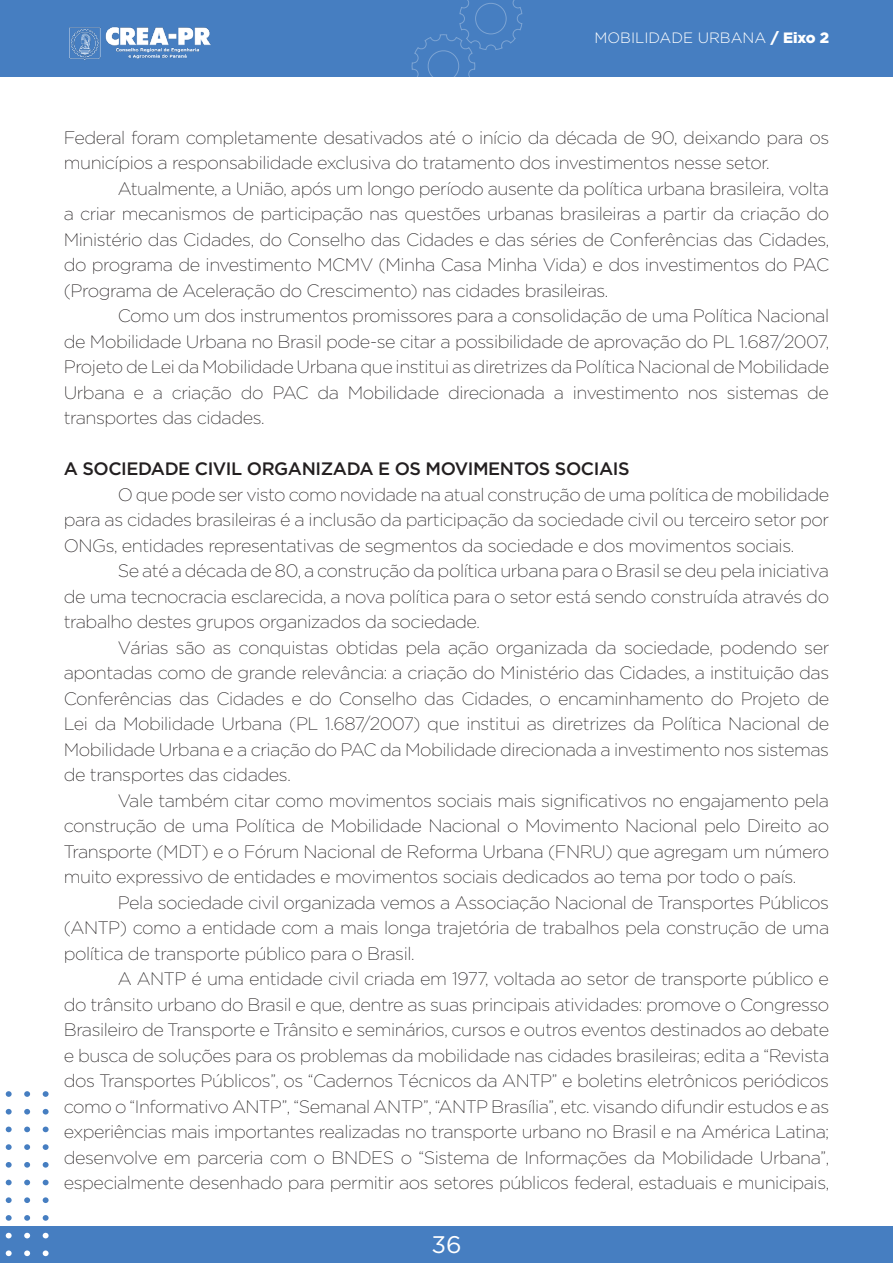
<style>
.page{position:relative;width:893px;height:1263px;background:#fff}
.page>*{position:absolute;margin:0;border:0;box-sizing:border-box;transform-origin:0 0}
.t1{font:24px "Gotham";color:#fff}
.t2{font:200 18px/25.5px "Gotham";letter-spacing:-.025em;color:#231f20;text-align:justify}
.t3{font:500 18px "Gotham";letter-spacing:-.025em;color:#231f20}
.t4{font:300 15px "Gotham";color:#fff}
.s1{font-weight:900}
</style>
<div class="page">
<div style="left:0;top:0;width:893px;height:77px;background:#467ec1"></div>
<div style="left:0;top:1226px;width:893px;height:37px;background:#467ec1"></div>
<svg style="left:412px;top:0;width:111px;height:77px"></svg>
<svg style="left:43px;top:1091px;width:6px;height:6px"></svg>
<svg style="left:43px;top:1109px;width:6px;height:5px"></svg>
<svg style="left:43px;top:1126px;width:6px;height:6px"></svg>
<svg style="left:43px;top:1144px;width:6px;height:6px"></svg>
<svg style="left:43px;top:1162px;width:6px;height:5px"></svg>
<svg style="left:43px;top:1180px;width:6px;height:5px"></svg>
<svg style="left:43px;top:1197px;width:6px;height:6px"></svg>
<svg style="left:43px;top:1215px;width:6px;height:6px"></svg>
<svg style="left:43px;top:1233px;width:6px;height:5px"></svg>
<svg style="left:43px;top:1250px;width:6px;height:6px"></svg>
<svg style="left:24px;top:1091px;width:6px;height:6px"></svg>
<svg style="left:24px;top:1109px;width:6px;height:5px"></svg>
<svg style="left:24px;top:1126px;width:6px;height:6px"></svg>
<svg style="left:24px;top:1144px;width:6px;height:6px"></svg>
<svg style="left:24px;top:1162px;width:6px;height:5px"></svg>
<svg style="left:24px;top:1180px;width:6px;height:5px"></svg>
<svg style="left:24px;top:1197px;width:6px;height:6px"></svg>
<svg style="left:24px;top:1215px;width:6px;height:6px"></svg>
<svg style="left:24px;top:1233px;width:6px;height:5px"></svg>
<svg style="left:24px;top:1250px;width:6px;height:6px"></svg>
<svg style="left:6px;top:1091px;width:6px;height:6px"></svg>
<svg style="left:6px;top:1109px;width:6px;height:5px"></svg>
<svg style="left:6px;top:1126px;width:6px;height:6px"></svg>
<svg style="left:6px;top:1144px;width:6px;height:6px"></svg>
<svg style="left:6px;top:1162px;width:6px;height:5px"></svg>
<svg style="left:6px;top:1180px;width:6px;height:5px"></svg>
<svg style="left:6px;top:1197px;width:6px;height:6px"></svg>
<svg style="left:6px;top:1215px;width:6px;height:6px"></svg>
<svg style="left:6px;top:1233px;width:6px;height:5px"></svg>
<svg style="left:6px;top:1250px;width:6px;height:6px"></svg>
<img style="left:69px;top:27px;width:142px;height:33px">
<p class="t4" style="left:594px;top:30px;width:236px">MOBILIDADE URBANA <span class="s1">/ Eixo 2</span></p>
<p class="t2" style="left:64px;top:124px;width:767px">Federal foram completamente desativados até o início da década de 90, deixando para os municípios a responsabilidade exclusiva do tratamento dos investimentos nesse setor.</p>
<p class="t2" style="left:64px;top:175px;width:767px;text-indent:54px">Atualmente, a União, após um longo período ausente da política urbana brasileira, volta a criar mecanismos de participação nas questões urbanas brasileiras a partir da criação do Ministério das Cidades, do Conselho das Cidades e das séries de Conferências das Cidades, do programa de investimento MCMV (Minha Casa Minha Vida) e dos investimentos do PAC (Programa de Aceleração do Crescimento) nas cidades brasileiras.</p>
<p class="t2" style="left:64px;top:303px;width:767px;text-indent:54px">Como um dos instrumentos promissores para a consolidação de uma Política Nacional de Mobilidade Urbana no Brasil pode-se citar a possibilidade de aprovação do PL 1.687/2007, Projeto de Lei da Mobilidade Urbana que institui as diretrizes da Política Nacional de Mobilidade Urbana e a criação do PAC da Mobilidade direcionada a investimento nos sistemas de transportes das cidades.</p>
<p class="t3" style="left:64px;top:457px;width:567px">A SOCIEDADE CIVIL ORGANIZADA E OS MOVIMENTOS SOCIAIS</p>
<p class="t2" style="left:64px;top:481px;width:767px;text-indent:54px">O que pode ser visto como novidade na atual construção de uma política de mobilidade para as cidades brasileiras é a inclusão da participação da sociedade civil ou terceiro setor por ONGs, entidades representativas de segmentos da sociedade e dos movimentos sociais.</p>
<p class="t2" style="left:64px;top:558px;width:767px;text-indent:54px">Se até a década de 80, a construção da política urbana para o Brasil se deu pela iniciativa de uma tecnocracia esclarecida, a nova política para o setor está sendo construída através do trabalho destes grupos organizados da sociedade.</p>
<p class="t2" style="left:64px;top:634px;width:767px;text-indent:54px">Várias são as conquistas obtidas pela ação organizada da sociedade, podendo ser apontadas como de grande relevância: a criação do Ministério das Cidades, a instituição das Conferências das Cidades e do Conselho das Cidades, o encaminhamento do Projeto de Lei da Mobilidade Urbana (PL 1.687/2007) que institui as diretrizes da Política Nacional de Mobilidade Urbana e a criação do PAC da Mobilidade direcionada a investimento nos sistemas de transportes das cidades.</p>
<p class="t2" style="left:64px;top:787px;width:767px;text-indent:54px">Vale também citar como movimentos sociais mais significativos no engajamento pela construção de uma Política de Mobilidade Nacional o Movimento Nacional pelo Direito ao Transporte (MDT) e o Fórum Nacional de Reforma Urbana (FNRU) que agregam um número muito expressivo de entidades e movimentos sociais dedicados ao tema por todo o país.</p>
<p class="t2" style="left:64px;top:889px;width:767px;text-indent:54px">Pela sociedade civil organizada vemos a Associação Nacional de Transportes Públicos (ANTP) como a entidade com a mais longa trajetória de trabalhos pela construção de uma política de transporte público para o Brasil.</p>
<p class="t2" style="left:64px;top:966px;width:767px;text-indent:54px">A ANTP é uma entidade civil criada em 1977, voltada ao setor de transporte público e do trânsito urbano do Brasil e que, dentre as suas principais atividades: promove o Congresso Brasileiro de Transporte e Trânsito e seminários, cursos e outros eventos destinados ao debate e busca de soluções para os problemas da mobilidade nas cidades brasileiras; edita a “Revista dos Transportes Públicos”, os “Cadernos Técnicos da ANTP” e boletins eletrônicos periódicos como o “Informativo ANTP”, “Semanal ANTP”, “ANTP Brasília”, etc. visando difundir estudos e as experiências mais importantes realizadas no transporte urbano no Brasil e na América Latina; desenvolve em parceria com o BNDES o “Sistema de Informações da Mobilidade Urbana”, especialmente desenhado para permitir aos setores públicos federal, estaduais e municipais,</p>
<h1 class="t1" style="left:431px;top:1231px;width:32px">36</h1>
</div>
